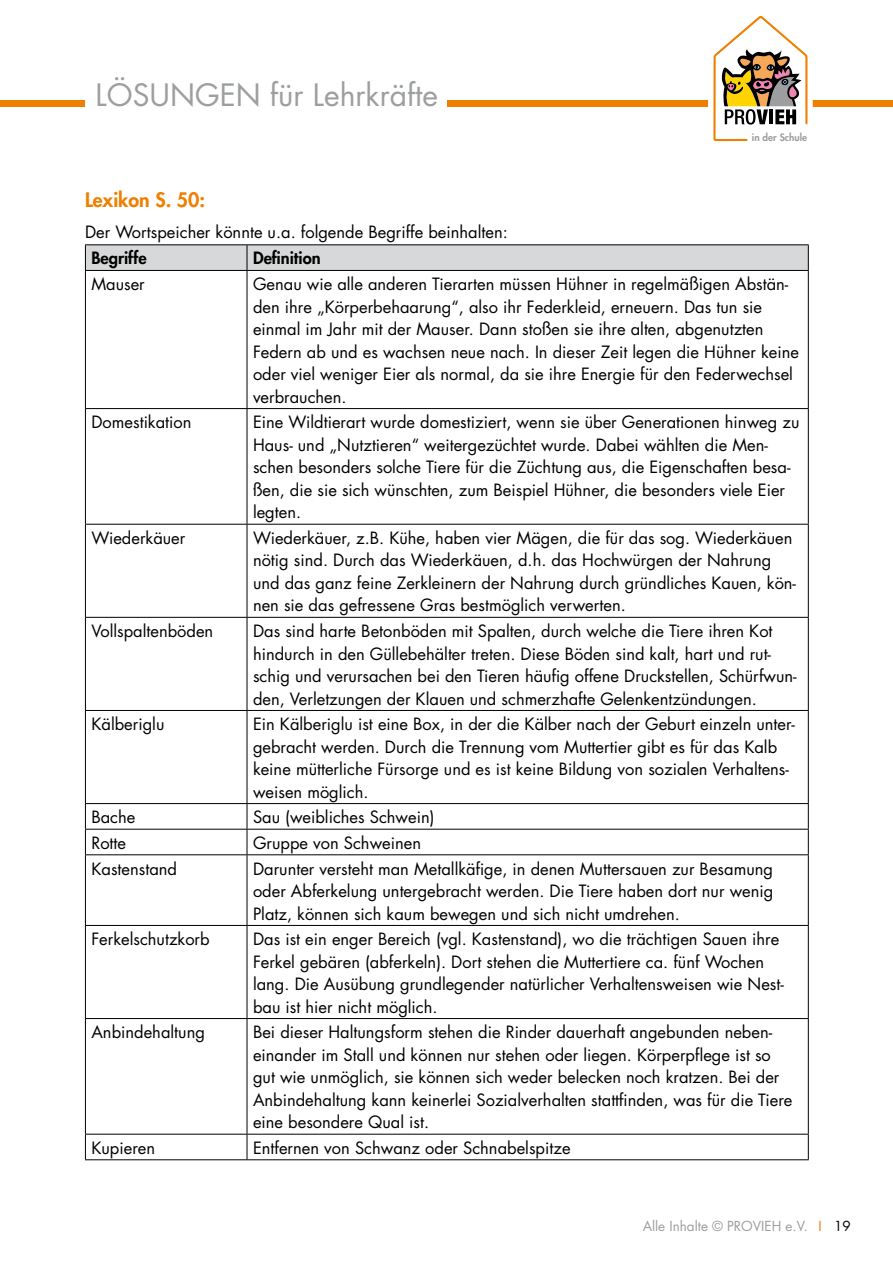
<style>
.page{position:relative;width:893px;height:1263px;background:#fff}
.page>*{position:absolute;margin:0;border:0;box-sizing:border-box;transform-origin:0 0}
.t1{font:30px "Futura Std";color:#9c9e9f}
.t2{font:800 19.5px "Futura Std";color:#ee7f00}
.t3{font:16.5px/22.5px "Futura Std";color:#000}
.t4{font:800 16.5px "Futura Std";color:#000}
.t5{font:13.5px "Futura Std";color:#9c9e9f}
.t6{font:13.5px "Futura Std";color:#000}
.t7{font:800 9.9px "Futura Std";color:#9c9e9f}
.s1{color:#ee7f00}
</style>
<div class="page">
<div style="left:0;top:100px;width:893px;height:6px;background:#ee7f00"></div>
<svg style="left:712px;top:16px;width:96px;height:1145px"></svg>
<div style="left:85px;top:82px;width:361px;height:31px;background:#fff"></div>
<hr style="left:85px;top:244px;width:162px;height:1px;background:#000">
<hr style="left:247px;top:244px;width:562px;height:1px;background:#000">
<svg style="left:85px;top:245px;width:724px;height:25px;background:#d2d3d4"></svg>
<hr style="left:85px;top:270px;width:162px;height:1px;background:#000">
<hr style="left:85px;top:271px;width:1px;height:137px;background:#000">
<hr style="left:247px;top:270px;width:562px;height:1px;background:#000">
<hr style="left:247px;top:271px;width:1px;height:137px;background:#000">
<hr style="left:808px;top:271px;width:1px;height:137px;background:#000">
<hr style="left:85px;top:408px;width:162px;height:1px;background:#000">
<hr style="left:85px;top:409px;width:1px;height:115px;background:#000">
<hr style="left:247px;top:408px;width:562px;height:1px;background:#000">
<hr style="left:247px;top:409px;width:1px;height:115px;background:#000">
<hr style="left:808px;top:409px;width:1px;height:115px;background:#000">
<hr style="left:85px;top:524px;width:162px;height:1px;background:#000">
<hr style="left:85px;top:525px;width:1px;height:92px;background:#000">
<hr style="left:247px;top:524px;width:562px;height:1px;background:#000">
<hr style="left:247px;top:525px;width:1px;height:92px;background:#000">
<hr style="left:808px;top:525px;width:1px;height:92px;background:#000">
<hr style="left:85px;top:617px;width:162px;height:1px;background:#000">
<hr style="left:85px;top:618px;width:1px;height:92px;background:#000">
<hr style="left:247px;top:617px;width:562px;height:1px;background:#000">
<hr style="left:247px;top:618px;width:1px;height:92px;background:#000">
<hr style="left:808px;top:618px;width:1px;height:92px;background:#000">
<hr style="left:85px;top:710px;width:162px;height:1px;background:#000">
<hr style="left:85px;top:711px;width:1px;height:92px;background:#000">
<hr style="left:247px;top:710px;width:562px;height:1px;background:#000">
<hr style="left:247px;top:711px;width:1px;height:92px;background:#000">
<hr style="left:808px;top:711px;width:1px;height:92px;background:#000">
<hr style="left:85px;top:803px;width:162px;height:1px;background:#000">
<hr style="left:247px;top:803px;width:562px;height:1px;background:#000">
<hr style="left:85px;top:829px;width:162px;height:1px;background:#000">
<svg style="left:85px;top:804px;width:1px;height:50px"></svg>
<hr style="left:247px;top:829px;width:562px;height:1px;background:#000">
<svg style="left:247px;top:804px;width:1px;height:50px"></svg>
<svg style="left:808px;top:804px;width:1px;height:50px"></svg>
<hr style="left:85px;top:854px;width:162px;height:1px;background:#000">
<hr style="left:85px;top:855px;width:1px;height:70px;background:#000">
<hr style="left:247px;top:854px;width:562px;height:1px;background:#000">
<hr style="left:247px;top:855px;width:1px;height:70px;background:#000">
<hr style="left:808px;top:855px;width:1px;height:70px;background:#000">
<hr style="left:85px;top:925px;width:162px;height:1px;background:#000">
<hr style="left:85px;top:926px;width:1px;height:92px;background:#000">
<hr style="left:247px;top:925px;width:562px;height:1px;background:#000">
<hr style="left:247px;top:926px;width:1px;height:92px;background:#000">
<hr style="left:808px;top:926px;width:1px;height:92px;background:#000">
<hr style="left:85px;top:1018px;width:162px;height:1px;background:#000">
<hr style="left:85px;top:1019px;width:1px;height:115px;background:#000">
<hr style="left:247px;top:1018px;width:562px;height:1px;background:#000">
<hr style="left:247px;top:1019px;width:1px;height:115px;background:#000">
<hr style="left:808px;top:1019px;width:1px;height:115px;background:#000">
<hr style="left:85px;top:1134px;width:162px;height:1px;background:#000">
<svg style="left:85px;top:1134px;width:1px;height:25px"></svg>
<hr style="left:247px;top:1134px;width:562px;height:1px;background:#000">
<svg style="left:247px;top:1134px;width:1px;height:25px"></svg>
<svg style="left:808px;top:1134px;width:1px;height:25px"></svg>
<hr style="left:85px;top:1159px;width:162px;height:1px;background:#000">
<hr style="left:247px;top:1159px;width:562px;height:1px;background:#000">
<h1 class="t1" style="left:96px;top:76px;width:344px">LÖSUNGEN für Lehrkräfte</h1>
<p class="t7" style="left:752px;top:131px;width:57px">in der Schule</p>
<p class="t2" style="left:85px;top:188px;width:122px">Lexikon S. 50:</p>
<p class="t3" style="left:85px;top:221px;width:424px">Der Wortspeicher könnte u.a. folgende Begriffe beinhalten:</p>
<p class="t4" style="left:91px;top:248px;width:57px">Begriffe</p>
<p class="t4" style="left:253px;top:248px;width:69px">Definition</p>
<p class="t3" style="left:91px;top:273px;width:55px">Mauser</p>
<p class="t3" style="left:253px;top:273px;width:547px">Genau wie alle anderen Tierarten müssen Hühner in regelmäßigen Abstän&shy;den ihre „Körperbehaarung“, also ihr Federkleid, erneuern. Das tun sie einmal im Jahr mit der Mauser. Dann stoßen sie ihre alten, abgenutzten Federn ab und es wachsen neue nach. In dieser Zeit legen die Hühner keine oder viel weniger Eier als normal, da sie ihre Energie für den Federwechsel verbrauchen.</p>
<p class="t3" style="left:91px;top:411px;width:102px">Domestikation</p>
<p class="t3" style="left:253px;top:411px;width:548px">Eine Wildtierart wurde domestiziert, wenn sie über Generationen hinweg zu Haus- und „Nutztieren“ weitergezüchtet wurde. Dabei wählten die Men&shy;schen besonders solche Tiere für die Züchtung aus, die Eigenschaften besa&shy;ßen, die sie sich wünschten, zum Beispiel Hühner, die besonders viele Eier legten.</p>
<p class="t3" style="left:91px;top:527px;width:95px">Wiederkäuer</p>
<p class="t3" style="left:253px;top:527px;width:545px">Wiederkäuer, z.B. Kühe, haben vier Mägen, die für das sog. Wiederkäuen nötig sind. Durch das Wiederkäuen, d.h. das Hochwürgen der Nahrung und das ganz feine Zerkleinern der Nahrung durch gründliches Kauen, kön&shy;nen sie das gefressene Gras bestmöglich verwerten.</p>
<p class="t3" style="left:91px;top:620px;width:123px">Vollspaltenböden</p>
<p class="t3" style="left:253px;top:620px;width:545px">Das sind harte Betonböden mit Spalten, durch welche die Tiere ihren Kot hindurch in den Güllebehälter treten. Diese Böden sind kalt, hart und rut&shy;schig und verursachen bei den Tieren häufig offene Druckstellen, Schürfwun&shy;den, Verletzungen der Klauen und schmerzhafte Gelenkentzündungen.</p>
<p class="t3" style="left:91px;top:713px;width:75px">Kälberiglu</p>
<p class="t3" style="left:253px;top:713px;width:543px">Ein Kälberiglu ist eine Box, in der die Kälber nach der Geburt einzeln unter&shy;gebracht werden. Durch die Trennung vom Muttertier gibt es für das Kalb keine mütterliche Fürsorge und es ist keine Bildung von sozialen Verhaltens&shy;weisen möglich.</p>
<p class="t3" style="left:91px;top:806px;width:46px">Bache</p>
<p class="t3" style="left:253px;top:806px;width:183px">Sau (weibliches Schwein)</p>
<p class="t3" style="left:91px;top:832px;width:36px">Rotte</p>
<p class="t3" style="left:253px;top:832px;width:170px">Gruppe von Schweinen</p>
<p class="t3" style="left:91px;top:857px;width:87px">Kastenstand</p>
<p class="t3" style="left:253px;top:857px;width:522px;text-align:justify">Darunter versteht man Metallkäfige, in denen Muttersauen zur Besamung oder Abferkelung untergebracht werden. Die Tiere haben dort nur wenig Platz, können sich kaum bewegen und sich nicht umdrehen.</p>
<p class="t3" style="left:91px;top:928px;width:120px">Ferkelschutzkorb</p>
<p class="t3" style="left:253px;top:928px;width:532px">Das ist ein enger Bereich (vgl. Kastenstand), wo die trächtigen Sauen ihre Ferkel gebären (abferkeln). Dort stehen die Muttertiere ca. fünf Wochen lang. Die Ausübung grundlegender natürlicher Verhaltensweisen wie Nest&shy;bau ist hier nicht möglich.</p>
<p class="t3" style="left:91px;top:1021px;width:115px">Anbindehaltung</p>
<p class="t3" style="left:253px;top:1021px;width:541px">Bei dieser Haltungsform stehen die Rinder dauerhaft angebunden neben&shy;einander im Stall und können nur stehen oder liegen. Körperpflege ist so gut wie unmöglich, sie können sich weder belecken noch kratzen. Bei der Anbindehaltung kann keinerlei Sozialverhalten stattfinden, was für die Tiere eine besondere Qual ist.</p>
<p class="t3" style="left:91px;top:1137px;width:65px">Kupieren</p>
<p class="t3" style="left:253px;top:1137px;width:319px">Entfernen von Schwanz oder Schnabelspitze</p>
<p class="t5" style="left:643px;top:1217px;width:167px">Alle Inhalte © PROVIEH e.V.</p>
<p class="t6" style="left:819px;top:1217px;width:34px"><span class="s1">I</span> 19</p>
</div>
